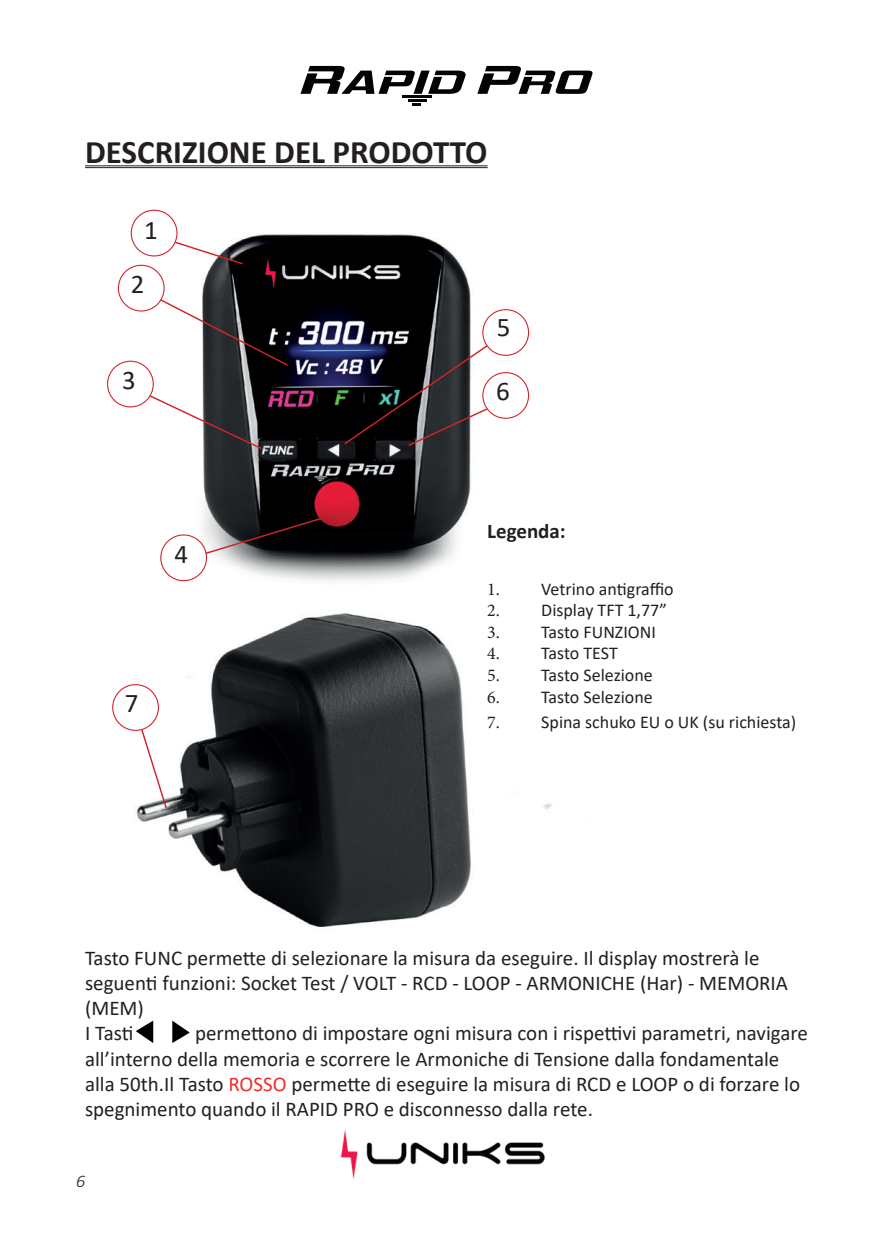
<style>
.page{position:relative;width:893px;height:1259px;background:#fff}
.page>*{position:absolute;margin:0;border:0;box-sizing:border-box;transform-origin:0 0}
.t1{font:700 33px "Calibri";color:#231f20}
.t2{font:27px/53.7px "Calibri";color:#231f20;text-align:center}
.t3{font:21px/25.2px "Calibri";color:#231f20}
.t4{font:700 21px "Calibri";color:#231f20}
.t5{font:18px "Calibri";color:#231f20}
.t6{font:italic 300 18px "Calibri";color:#231f20}
.s1{font-family:"Minion Pro"}
.s2{color:#ee2d2d}
</style>
<div class="page">
<svg style="left:300px;top:66px;width:166px;height:28px"></svg>
<svg style="left:477px;top:66px;width:115px;height:28px"></svg>
<hr style="left:403px;top:95px;width:29px;height:3px;background:#030303">
<svg style="left:408px;top:100px;width:18px;height:6px"></svg>
<img style="left:340px;top:1130px;width:205px;height:49px">
<hr style="left:85px;top:165px;width:403px;height:1px;background:#231f20">
<hr style="left:85px;top:167px;width:403px;height:1px;background:#231f20">
<svg style="left:136px;top:1020px;width:17px;height:23px"></svg>
<svg style="left:172px;top:1020px;width:18px;height:23px"></svg>
<img style="left:107px;top:225px;width:445px;height:702px">
<svg style="left:174px;top:240px;width:71px;height:26px"></svg>
<div style="left:131px;top:210px;width:47px;height:46px;border:1px solid #d1232a;border-radius:50%"></div>
<svg style="left:159px;top:298px;width:131px;height:69px"></svg>
<div style="left:118px;top:265px;width:47px;height:46px;border:1px solid #d1232a;border-radius:50%"></div>
<svg style="left:148px;top:394px;width:115px;height:56px"></svg>
<div style="left:107px;top:361px;width:47px;height:46px;border:1px solid #d1232a;border-radius:50%"></div>
<svg style="left:204px;top:517px;width:119px;height:38px;background:#413b3d"></svg>
<div style="left:160px;top:534px;width:47px;height:47px;border:1px solid #d1232a;border-radius:50%"></div>
<div style="left:482px;top:309px;width:47px;height:47px;border:1px solid #d1232a;border-radius:50%"></div>
<svg style="left:343px;top:344px;width:146px;height:103px;background:#403e44"></svg>
<div style="left:482px;top:372px;width:47px;height:47px;border:1px solid #d1232a;border-radius:50%"></div>
<svg style="left:140px;top:728px;width:28px;height:82px"></svg>
<div style="left:112px;top:684px;width:47px;height:47px;border:1px solid #d1232a;border-radius:50%"></div>
<h1 class="t1" style="left:85px;top:129px;width:404px">DESCRIZIONE DEL PRODOTTO</h1>
<p class="t2" style="left:131px;top:203px;width:29px">1<br>2</p>
<p class="t2" style="left:122px;top:352px;width:15px">3</p>
<p class="t2" style="left:174px;top:527px;width:15px">4</p>
<p class="t2" style="left:125px;top:675px;width:15px">7</p>
<p class="t2" style="left:497px;top:299px;width:15px">5</p>
<p class="t2" style="left:496px;top:364px;width:15px">6</p>
<p class="t4" style="left:487px;top:516px;width:80px">Legenda:</p>
<p class="t5" style="left:487px;top:576px;width:188px"><span class="s1">1.</span> Vetrino antigraffio</p>
<p class="t5" style="left:487px;top:598px;width:181px"><span class="s1">2.</span> Display TFT 1,77”</p>
<p class="t5" style="left:487px;top:619px;width:170px"><span class="s1">3.</span> Tasto FUNZIONI</p>
<p class="t5" style="left:487px;top:641px;width:132px"><span class="s1">4.</span> Tasto TEST</p>
<p class="t5" style="left:487px;top:662px;width:167px"><span class="s1">5.</span> Tasto Selezione</p>
<p class="t5" style="left:487px;top:684px;width:167px"><span class="s1">6.</span> Tasto Selezione</p>
<p class="t5" style="left:487px;top:709px;width:310px"><span class="s1">7.</span> Spina schuko EU o UK (su richiesta)</p>
<p class="t3" style="left:85px;top:944px;width:704px">Tasto FUNC permette di selezionare la misura da eseguire. Il display mostrerà le seguenti funzioni: Socket Test / VOLT - RCD - LOOP - ARMONICHE (Har) - MEMORIA (MEM)<br>I Tasti</p>
<p class="t3" style="left:85px;top:1020px;width:724px;text-indent:110px">permettono di impostare ogni misura con i rispettivi parametri, navigare all’interno della memoria e scorrere le Armoniche di Tensione dalla fondamentale alla 50th.Il Tasto <span class="s2">ROSSO</span> permette di eseguire la misura di RCD e LOOP o di forzare lo spegnimento quando il RAPID PRO e disconnesso dalla rete.</p>
<p class="t6" style="left:76px;top:1170px;width:11px">6</p>
</div>
